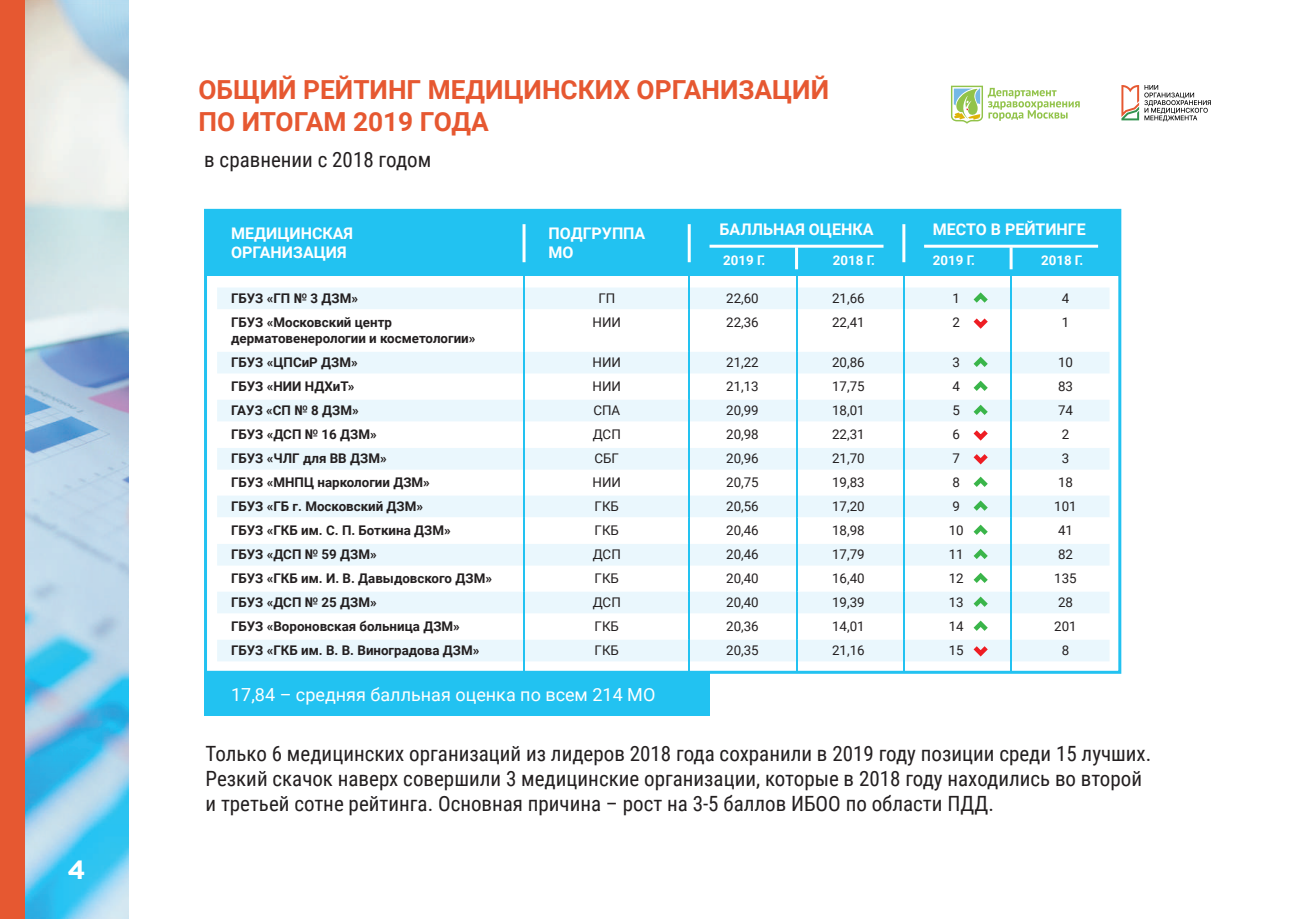
<style>
.page{position:relative;width:1289px;height:919px;background:#fff}
.page>*{position:absolute;margin:0;border:0;box-sizing:border-box;transform-origin:0 0}
.t1{font:700 26.25px/31.5px "Roboto";color:#e65831}
.t2{font:700 26.25px "Gotham Pro";color:#fff}
.t3{font:21px/25.2px "Roboto Condensed";color:#231f20}
.t4{font:18px "Roboto";color:#fff}
.t5{font:700 16.05px/19.2px "Roboto";color:#fff}
.t6{font:700 13.35px/24px "Roboto";color:#231f20}
.t7{font:13.35px/24px "Roboto";color:#231f20}
.t8{font:700 13.35px "Roboto";color:#fff}
</style>
<div class="page">
<div style="left:204px;top:672px;width:505px;height:43px;background:#22c2f1"></div>
<img style="left:24px;top:0;width:104px;height:918px">
<div style="left:0;top:0;width:24px;height:918px;background:#e65831"></div>
<svg style="left:1121px;top:85px;width:89px;height:36px"></svg>
<svg style="left:951px;top:86px;width:128px;height:38px"></svg>
<div style="left:204px;top:209px;width:917px;height:464px;border:3px solid #22c2f1"></div>
<div style="left:205px;top:211px;width:913px;height:65px;background:#22c2f1"></div>
<hr style="left:523px;top:274px;width:2px;height:398px;background:#22c2f1">
<hr style="left:522px;top:224px;width:3px;height:38px;background:#fff">
<hr style="left:688px;top:276px;width:2px;height:396px;background:#22c2f1">
<hr style="left:903px;top:274px;width:1px;height:398px;background:#22c2f1">
<hr style="left:795px;top:274px;width:2px;height:398px;background:#22c2f1">
<hr style="left:1010px;top:274px;width:1px;height:398px;background:#22c2f1">
<hr style="left:687px;top:224px;width:3px;height:38px;background:#fff">
<hr style="left:902px;top:224px;width:3px;height:38px;background:#fff">
<hr style="left:795px;top:247px;width:3px;height:22px;background:#fff">
<hr style="left:1009px;top:247px;width:3px;height:22px;background:#fff">
<hr style="left:709px;top:245px;width:174px;height:3px;background:#fff">
<hr style="left:924px;top:245px;width:174px;height:3px;background:#fff">
<svg style="left:217px;top:287px;width:892px;height:45px"></svg>
<svg style="left:217px;top:352px;width:892px;height:309px"></svg>
<h1 class="t2" style="left:67px;top:854px;width:20px">4</h1>
<h1 class="t1" style="left:198px;top:73px;width:632px">ОБЩИЙ РЕЙТИНГ МЕДИЦИНСКИХ ОРГАНИЗАЦИЙ<br>ПО ИТОГАМ 2019 ГОДА</h1>
<h2 class="t3" style="left:204px;top:146px;width:229px">в сравнении с 2018 годом</h2>
<p class="t5" style="left:231px;top:223px;width:123px">МЕДИЦИНСКАЯ<br>ОРГАНИЗАЦИЯ</p>
<p class="t5" style="left:548px;top:223px;width:98px">ПОДГРУППА<br>МО</p>
<p class="t6" style="left:231px;top:286px;width:162px">ГБУЗ «ГП № 3 ДЗМ»<br>ГБУЗ «Московский центр</p>
<p class="t6" style="left:231px;top:326px;width:262px">дерматовенерологии и косметологии»<br>ГБУЗ «ЦПСиР ДЗМ»<br>ГБУЗ «НИИ НДХиТ»<br>ГАУЗ «СП № 8 ДЗМ»<br>ГБУЗ «ДСП № 16 ДЗМ»<br>ГБУЗ «ЧЛГ для ВВ ДЗМ»<br>ГБУЗ «МНПЦ наркологии ДЗМ»<br>ГБУЗ «ГБ г. Московский ДЗМ»<br>ГБУЗ «ГКБ им. С. П. Боткина ДЗМ»<br>ГБУЗ «ДСП № 59 ДЗМ»<br>ГБУЗ «ГКБ им. И. В. Давыдовского ДЗМ»<br>ГБУЗ «ДСП № 25 ДЗМ»<br>ГБУЗ «Вороновская больница ДЗМ»<br>ГБУЗ «ГКБ им. В. В. Виноградова ДЗМ»</p>
<p class="t7" style="left:592px;top:286px;width:30px;text-align:center">ГП<br>НИИ</p>
<p class="t7" style="left:592px;top:350px;width:30px">НИИ<br>НИИ<br>СПА<br>ДСП<br>СБГ<br>НИИ<br>ГКБ<br>ГКБ<br>ДСП<br>ГКБ<br>ДСП<br>ГКБ<br>ГКБ</p>
<h3 class="t4" style="left:231px;top:682px;width:426px">17,84 – средняя балльная оценка по всем 214 МО</h3>
<p class="t5" style="left:719px;top:219px;width:155px">БАЛЛЬНАЯ ОЦЕНКА</p>
<p class="t5" style="left:932px;top:219px;width:154px">МЕСТО В РЕЙТИНГЕ</p>
<p class="t8" style="left:723px;top:251px;width:44px">2019 Г.</p>
<p class="t8" style="left:832px;top:251px;width:44px">2018 Г.</p>
<p class="t8" style="left:932px;top:251px;width:44px">2019 Г.</p>
<p class="t8" style="left:1041px;top:251px;width:44px">2018 Г.</p>
<p class="t7" style="left:726px;top:286px;width:34px">22,60<br>22,36</p>
<p class="t7" style="left:726px;top:350px;width:34px;text-align:justify">21,22<br>21,13<br>20,99<br>20,98<br>20,96<br>20,75<br>20,56<br>20,46<br>20,46<br>20,40<br>20,40<br>20,36<br>20,35</p>
<p class="t7" style="left:832px;top:286px;width:34px">21,66<br>22,41</p>
<p class="t7" style="left:832px;top:350px;width:34px;text-align:justify">20,86<br>17,75<br>18,01<br>22,31<br>21,70<br>19,83<br>17,20<br>18,98<br>17,79<br>16,40<br>19,39<br>14,01<br>21,16</p>
<p class="t7" style="left:952px;top:286px;width:9px">1<br>2</p>
<p class="t7" style="left:948px;top:350px;width:16px">3<br>4<br>5<br>6<br>7<br>8<br>9<br>10<br>11<br>12<br>13<br>14<br>15</p>
<p class="t7" style="left:1061px;top:286px;width:9px">4<br>1</p>
<p class="t7" style="left:1054px;top:350px;width:24px;text-align:center">10<br>83<br>74<br>2<br>3<br>18<br>101<br>41<br>82<br>135<br>28<br>201<br>8</p>
<p class="t3" style="left:205px;top:740px;width:947px">Только 6 медицинских организаций из лидеров 2018 года сохранили в 2019 году позиции среди 15 лучших.<br>Резкий скачок наверх совершили 3 медицинские организации, которые в 2018 году находились во второй и третьей сотне рейтинга. Основная причина – рост на 3-5 баллов ИБОО по области ПДД.</p>
</div>
